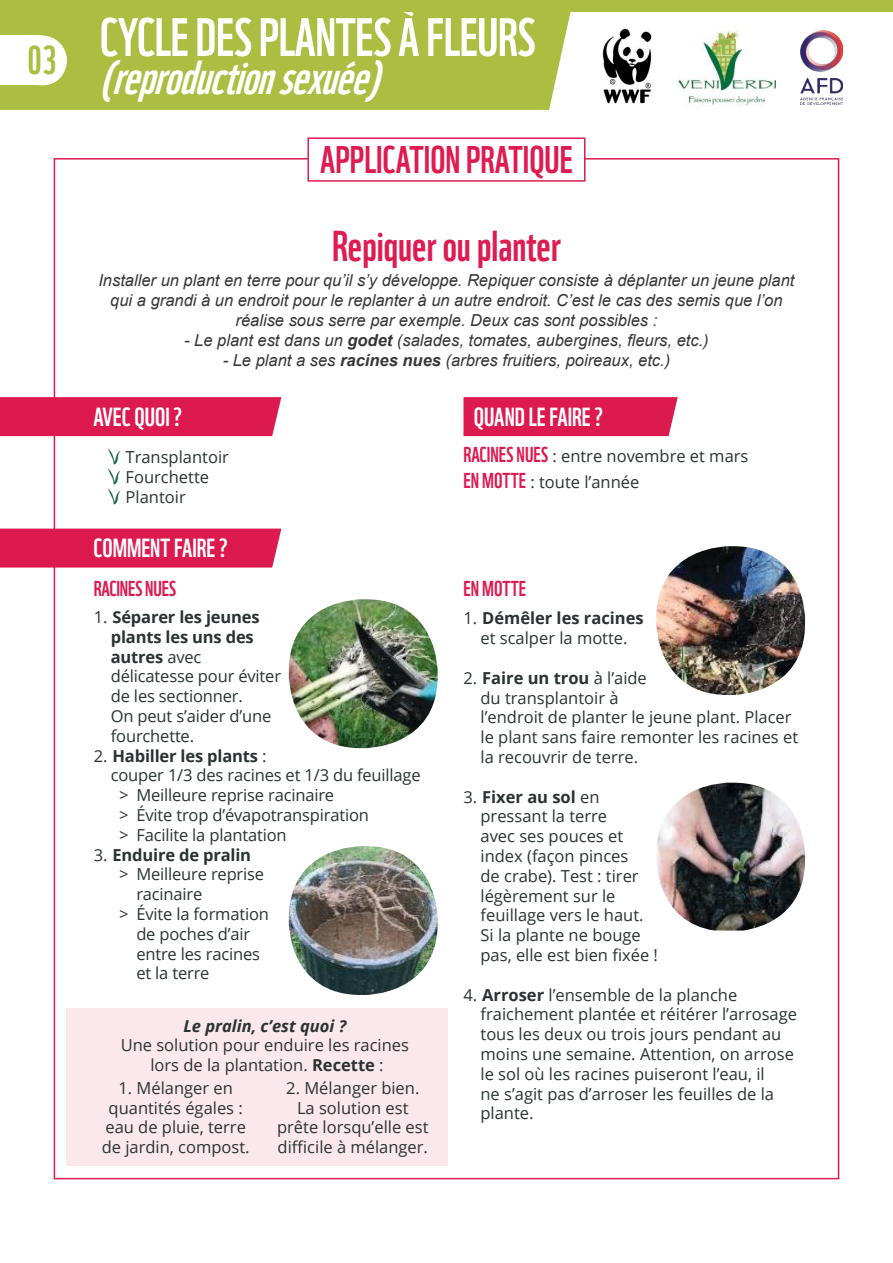
<style>
.page{position:relative;width:893px;height:1263px;background:#fff}
.page>*{position:absolute;margin:0;border:0;box-sizing:border-box;transform-origin:0 0}
.t1{font:52.5px "WWF";letter-spacing:-.01em;color:#fff}
.t2{font:italic 46.5px "WWF";color:#fff}
.t3{font:42px "WWF";color:#de1c51}
.t4{font:39px "WWF";color:#abbe41}
.t5{font:37.5px "WWF";color:#de1c51}
.t6{font:25.5px "WWF";color:#fff}
.t7{font:21px "WWF";letter-spacing:-.01em;color:#dc1a50}
.t8{font:16.5px/19.8px "Open Sans";color:#2a3232}
.t9{font:italic 16.5px/19.8px "Arial";color:#393535;text-align:center}
.t10{font:700 16.5px "Open Sans";letter-spacing:-.01em;color:#2a3232}
.t11{font:italic 700 16.5px "Open Sans";color:#2a3232}
.s1{font-weight:700}
.s2{font-weight:400}
.s3{font-family:"WWF";font-size:21px;color:#dc1a50}
</style>
<div class="page">
<div style="left:0;top:12px;width:571px;height:98px;background:#abbe41"></div>
<div style="left:0;top:36px;width:42px;height:49px;background:#fff"></div>
<div style="left:17px;top:36px;width:50px;height:49px;background:#fff;border-radius:50%"></div>
<img style="left:679px;top:25px;width:97px;height:81px">
<img style="left:602px;top:28px;width:50px;height:76px">
<img style="left:800px;top:30px;width:42px;height:74px">
<div style="left:67px;top:1008px;width:381px;height:158px;background:#fbe8ed"></div>
<div style="left:0;top:0;width:893px;height:12px;background:#abbe41"></div>
<div style="left:307px;top:137px;width:278px;height:45px;border:2px solid #de1c51"></div>
<div style="left:0;top:529px;width:281px;height:39px;background:#dc1a50"></div>
<div style="left:0;top:397px;width:281px;height:39px;background:#dc1a50"></div>
<img style="left:108px;top:448px;width:13px;height:17px">
<img style="left:108px;top:468px;width:13px;height:17px">
<img style="left:108px;top:488px;width:13px;height:17px">
<div style="left:463px;top:397px;width:215px;height:39px;background:#dc1a50"></div>
<img style="left:289px;top:599px;width:149px;height:149px">
<img style="left:289px;top:846px;width:149px;height:149px">
<img style="left:656px;top:546px;width:149px;height:149px">
<img style="left:656px;top:783px;width:149px;height:147px">
<h3 class="t4" style="left:28px;top:30px;width:30px">03</h3>
<h1 class="t1" style="left:100px;top:-4px;width:437px">CYCLE DES PLANTES À FLEURS</h1>
<h2 class="t2" style="left:100px;top:41px;width:298px">(reproductionsexuée)</h2>
<h3 class="t5" style="left:320px;top:130px;width:254px">APPLICATION PRATIQUE</h3>
<h3 class="t3" style="left:332px;top:213px;width:230px">Repiquer ou planter</h3>
<p class="t9" style="left:98px;top:271px;width:698px">Installer un plant en terre pour qu’il s’y développe. Repiquer consiste à déplanter un jeune plant qui a grandi à un endroit pour le replanter à un autre endroit. C’est le cas des semis que l’on réalise sous serre par exemple. Deux cas sont possibles :</p>
<p class="t9" style="left:184px;top:330px;width:526px">- Le plant est dans un <span class="s1">godet</span> (salades, tomates, aubergines, fleurs, etc.)</p>
<p class="t9" style="left:223px;top:350px;width:449px">- Le plant a ses <span class="s1">racines nues</span> (arbres fruitiers, poireaux, etc.)</p>
<h3 class="t6" style="left:94px;top:397px;width:90px">AVEC QUOI ?</h3>
<p class="t8" style="left:126px;top:447px;width:105px">Transplantoir<br>Fourchette<br>Plantoir</p>
<h3 class="t6" style="left:94px;top:528px;width:136px">COMMENT FAIRE ?</h3>
<p class="t7" style="left:94px;top:572px;width:84px">RACINES NUES</p>
<p class="t8" style="left:111px;top:607px;width:172px;text-indent:-17px">1. <span class="s1">Séparer les jeunes plants les uns des autres</span> avec délicatesse pour éviter de les sectionner.<br>On peut s’aider d’une fourchette.</p>
<p class="t10" style="left:94px;top:744px;width:174px"><span class="s2">2.</span> Habiller les plants <span class="s2">:</span></p>
<p class="t8" style="left:111px;top:765px;width:311px">couper 1/3 des racines et 1/3 du feuillage</p>
<p class="t8" style="left:119px;top:785px;width:216px">&gt; Meilleure reprise racinaire</p>
<p class="t8" style="left:119px;top:805px;width:251px">&gt; Évite trop d’évapotranspiration</p>
<p class="t8" style="left:119px;top:824px;width:169px">&gt; Facilite la plantation</p>
<p class="t10" style="left:94px;top:843px;width:159px"><span class="s2">3.</span> Enduire de pralin</p>
<p class="t8" style="left:119px;top:864px;width:146px">&gt; Meilleure reprise</p>
<p class="t8" style="left:136px;top:884px;width:68px">racinaire</p>
<p class="t8" style="left:119px;top:904px;width:151px">&gt; Évite la formation</p>
<p class="t8" style="left:136px;top:923px;width:115px">de poches d’air</p>
<p class="t8" style="left:136px;top:943px;width:125px">entre les racines</p>
<p class="t8" style="left:136px;top:963px;width:75px">et la terre</p>
<p class="t11" style="left:183px;top:1014px;width:164px">Le pralin, c’est quoi ?</p>
<p class="t8" style="left:121px;top:1035px;width:290px;text-align:center">Une solution pour enduire les racines lors de la plantation. <span class="s1">Recette</span> :</p>
<p class="t8" style="left:102px;top:1077px;width:149px;text-align:center">1. Mélanger en quantités égales : eau de pluie, terre de jardin, compost.</p>
<p class="t8" style="left:277px;top:1077px;width:153px;text-align:center">2. Mélanger bien.<br>La solution est prête lorsqu’elle est difficile à mélanger.</p>
<h3 class="t6" style="left:474px;top:397px;width:131px">QUAND LE FAIRE ?</h3>
<p class="t8" style="left:463px;top:443px;width:286px;line-height:25.2px"><span class="s3">RACINES NUES</span> : entre novembre et mars<br><span class="s3">EN MOTTE</span> : toute l’année</p>
<p class="t7" style="left:463px;top:572px;width:64px">EN MOTTE</p>
<p class="t8" style="left:463px;top:608px;width:182px;text-align:center">1. <span class="s1">Démêler les racines </span>et scalper la motte.</p>
<p class="t8" style="left:480px;top:667px;width:319px;text-indent:-17px">2. <span class="s1">Faire un trou</span> à l’aide<br>du transplantoir à<br>l’endroit de planter le jeune plant. Placer le plant sans faire remonter les racines et la recouvrir de terre.</p>
<p class="t8" style="left:480px;top:786px;width:179px;text-indent:-17px">3. <span class="s1">Fixer au sol</span> en pressant la terre<br>avec ses pouces et index (façon pinces<br>de crabe). Test : tirer légèrement sur le feuillage vers le haut.<br>Si la plante ne bouge pas, elle est bien fixée !</p>
<p class="t8" style="left:480px;top:984px;width:318px;text-indent:-17px">4. <span class="s1">Arroser</span> l’ensemble de la planche fraichement plantée et réitérer l’arrosage tous les deux ou trois jours pendant au moins une semaine. Attention, on arrose le sol où les racines puiseront l’eau, il<br>ne s’agit pas d’arroser les feuilles de la plante.</p>
</div>
